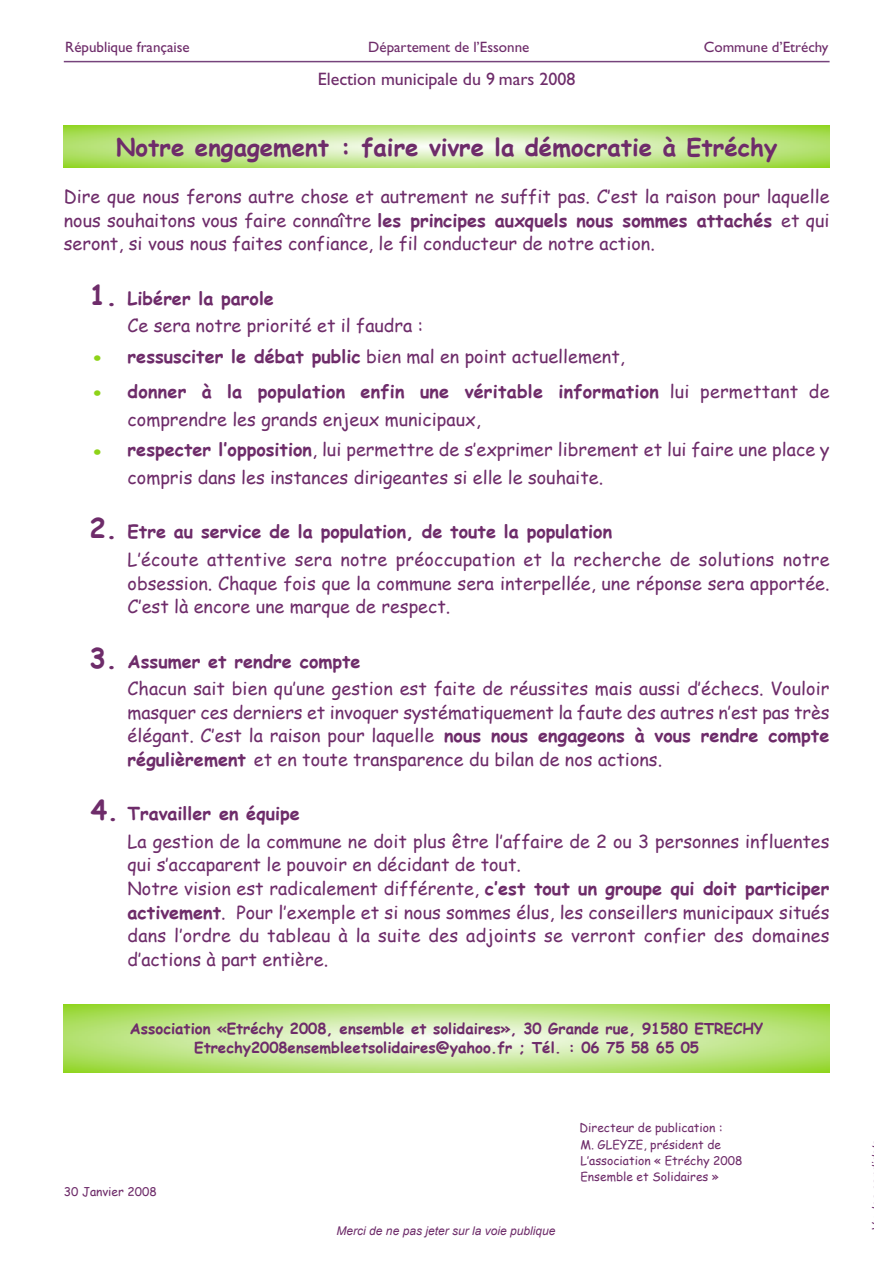
<style>
.page{position:relative;width:893px;height:1263px;background:#fff}
.page>*{position:absolute;margin:0;border:0;box-sizing:border-box;transform-origin:0 0}
.t1{font:700 24px "Comic Sans MS";color:#6e2c6a}
.t2{font:18px/23.5px "Comic Sans MS";color:#6e2c6a}
.t3{font:18px "Gill Sans";color:#6e2c6a}
.t4{font:700 15px/19.4px "Comic Sans MS";color:#6e2c6a;text-align:center}
.t5{font:15px "Gill Sans";color:#6e2c6a}
.t6{font:12px/17.2px "Comic Sans MS";color:#6e2c6a}
.t7{font:italic 12px "Arial";color:#6e2c6a}
.s1{font-weight:700}
.s2{font-weight:700;font-size:27px}
.s3{font-weight:700;font-size:27px;color:#8ed318}
</style>
<div class="page">
<img style="left:64px;top:125px;width:765px;height:43px">
<img style="left:64px;top:1005px;width:765px;height:68px">
<hr style="left:64px;top:61px;width:765px;height:1px;background:#76437c">
<p class="t5" style="left:65px;top:42px;width:126px">République française</p>
<p class="t5" style="left:368px;top:42px;width:163px">Département de l’Essonne</p>
<p class="t5" style="left:703px;top:42px;width:126px">Commune d’Etréchy</p>
<p class="t3" style="left:318px;top:72px;width:259px">Election municipale du 9 mars 2008</p>
<h1 class="t1" style="left:116px;top:130px;width:662px">Notre engagement : faire vivre la démocratie à Etréchy</h1>
<p class="t2" style="left:64px;top:184px;width:767px;text-align:justify">Dire que nous ferons autre chose et autrement ne suffit pas. C’est la raison pour laquelle nous souhaitons vous faire connaître <span class="s1">les principes auxquels nous sommes attachés</span> et qui seront, si vous nous faites confiance, le fil conducteur de notre action.</p>
<p class="t2" style="left:128px;top:284px;width:297px;line-height:27.6px;text-indent:-38px"><span class="s2">1.</span> <span class="s1">Libérer la parole<br></span>Ce sera notre priorité et il faudra :</p>
<p class="t2" style="left:89px;top:344px;width:537px"><span class="s3">•</span> <span class="s1">ressusciter le débat public</span> bien mal en point actuellement,</p>
<p class="t2" style="left:128px;top:377px;width:703px;line-height:27.6px;text-indent:-38px"><span class="s3">•</span> <span class="s1">donner à la population enfin une véritable information</span> lui permettant de comprendre les grands enjeux municipaux,</p>
<p class="t2" style="left:128px;top:435px;width:703px;line-height:27.6px;text-indent:-38px"><span class="s3">•</span> <span class="s1">respecter l’opposition</span>, lui permettre de s’exprimer librement et lui faire une place y compris dans les instances dirigeantes si elle le souhaite.</p>
<p class="t2" style="left:128px;top:517px;width:703px;line-height:27.6px;text-indent:-38px"><span class="s2">2.</span> <span class="s1">Etre au service de la population, de toute la population<br></span>L’écoute attentive sera notre préoccupation et la recherche de solutions notre</p>
<p class="t2" style="left:128px;top:571px;width:703px">obsession. Chaque fois que la commune sera interpellée, une réponse sera apportée.<br>C’est là encore une marque de respect.</p>
<p class="t2" style="left:128px;top:646px;width:703px;line-height:27.6px;text-indent:-38px"><span class="s2">3.</span> <span class="s1">Assumer et rendre compte<br></span>Chacun sait bien qu’une gestion est faite de réussites mais aussi d’échecs. Vouloir</p>
<p class="t2" style="left:128px;top:700px;width:703px;text-align:justify">masquer ces derniers et invoquer systématiquement la faute des autres n’est pas très élégant. C’est la raison pour laquelle <span class="s1">nous nous engageons à vous rendre compte régulièrement</span> et en toute transparence du bilan de nos actions.</p>
<p class="t2" style="left:128px;top:799px;width:703px;line-height:27.6px;text-indent:-37px"><span class="s2">4.</span> <span class="s1">Travailler en équipe<br></span>La gestion de la commune ne doit plus être l’affaire de 2 ou 3 personnes influentes</p>
<p class="t2" style="left:128px;top:852px;width:703px">qui s’accaparent le pouvoir en décidant de tout.<br>Notre vision est radicalement différente, <span class="s1">c’est tout un groupe qui doit participer activement</span>. Pour l’exemple et si nous sommes élus, les conseillers municipaux situés dans l’ordre du tableau à la suite des adjoints se verront confier des domaines d’actions à part entière.</p>
<p class="t4" style="left:130px;top:1018px;width:635px">Association «Etréchy 2008, ensemble et solidaires», 30 Grande rue, 91580 ETRECHY<br>Etrechy2008ensembleetsolidaires@yahoo.fr ; Tél. : 06 75 58 65 05</p>
<p class="t6" style="left:64px;top:1183px;width:95px">30 Janvier 2008</p>
<p class="t7" style="left:336px;top:1224px;width:220px">Merci de ne pas jeter sur la voie publique</p>
<p class="t6" style="left:579px;top:1118px;width:145px">Directeur de publication :<br>M. GLEYZE, président de</p>
<p class="t6" style="left:580px;top:1152px;width:164px;line-height:15.8px">L’association « Etréchy 2008<br>Ensemble et Solidaires »</p>
</div>
